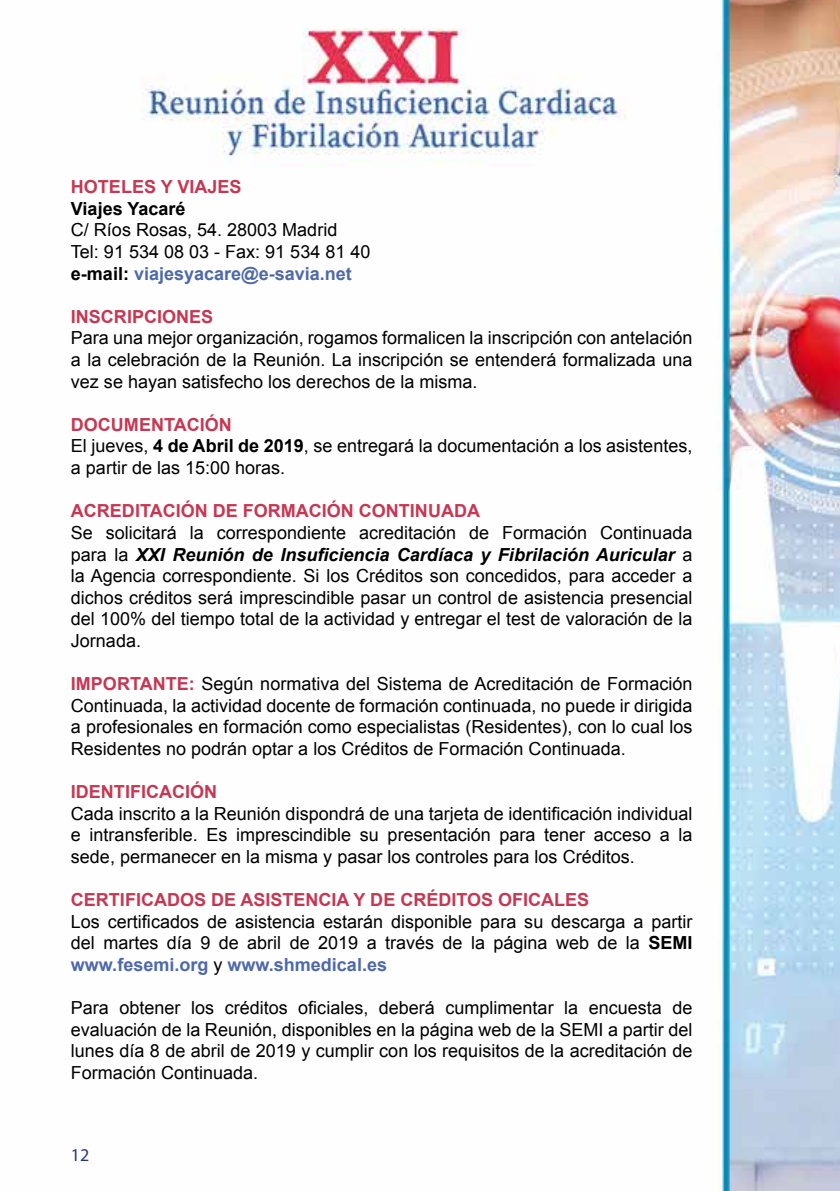
<style>
.page{position:relative;width:840px;height:1191px;background:#fff}
.page>*{position:absolute;margin:0;border:0;box-sizing:border-box;transform-origin:0 0}
.t1{font:18px/21.6px "Arial";color:#000;text-align:justify}
.t2{font:700 18px "Arial";color:#c63753}
.t3{font:700 18px "Arial";color:#000}
.t4{font:18px "Myriad Pro";color:#283583}
.s1{font-weight:700}
.s2{font-weight:700;color:#4e69aa}
.s3{font-weight:700;color:#c63753}
.s4{font-weight:700;font-style:italic}
</style>
<div class="page">
<img style="left:142px;top:0;width:697px;height:1191px">
<p class="t2" style="left:71px;top:175px;width:172px">HOTELES Y VIAJES</p>
<p class="t3" style="left:71px;top:197px;width:116px">Viajes Yacaré</p>
<p class="t1" style="left:71px;top:219px;width:301px;text-align:left">C/ Ríos Rosas, 54. 28003 Madrid<br>Tel: 91 534 08 03 - Fax: 91 534 81 40 <span class="s1">e-mail:</span> <span class="s2">viajesyacare@e-savia.net</span></p>
<p class="t2" style="left:71px;top:305px;width:144px">INSCRIPCIONES</p>
<p class="t1" style="left:71px;top:327px;width:622px">Para una mejor organización, rogamos formalicen la inscripción con antelación a la celebración de la Reunión. La inscripción se entenderá formalizada una vez se hayan satisfecho los derechos de la misma.</p>
<p class="t1" style="left:71px;top:414px;width:622px;text-align:left"><span class="s3">DOCUMENTACIÓN<br></span>El jueves, <span class="s1">4 de Abril de 2019</span>, se entregará la documentación a los asistentes, a partir de las 15:00 horas.</p>
<p class="t2" style="left:71px;top:499px;width:410px">ACREDITACIÓN DE FORMACIÓN CONTINUADA</p>
<p class="t1" style="left:71px;top:522px;width:622px">Se solicitará la correspondiente acreditación de Formación Continuada para la <span class="s4">XXI Reunión de Insuficiencia Cardíaca y Fibrilación Auricular</span> a la Agencia correspondiente. Si los Créditos son concedidos, para acceder a dichos créditos será imprescindible pasar un control de asistencia presencial del 100% del tiempo total de la actividad y entregar el test de valoración de la Jornada.</p>
<p class="t1" style="left:71px;top:673px;width:622px"><span class="s3">IMPORTANTE:</span> Según normativa del Sistema de Acreditación de Formación Continuada, la actividad docente de formación continuada, no puede ir dirigida a profesionales en formación como especialistas (Residentes), con lo cual los Residentes no podrán optar a los Créditos de Formación Continuada.</p>
<p class="t2" style="left:71px;top:780px;width:147px">IDENTIFICACIÓN</p>
<p class="t1" style="left:71px;top:803px;width:622px">Cada inscrito a la Reunión dispondrá de una tarjeta de identificación individual e intransferible. Es imprescindible su presentación para tener acceso a la sede, permanecer en la misma y pasar los controles para los Créditos.</p>
<p class="t2" style="left:71px;top:888px;width:519px">CERTIFICADOS DE ASISTENCIA Y DE CRÉDITOS OFICALES</p>
<p class="t1" style="left:71px;top:911px;width:622px">Los certificados de asistencia estarán disponible para su descarga a partir del martes día 9 de abril de 2019 a través de la página web de la <span class="s1">SEMI </span><span class="s2">www.fesemi.org</span> y <span class="s2">www.shmedical.es</span></p>
<p class="t1" style="left:71px;top:997px;width:622px">Para obtener los créditos oficiales, deberá cumplimentar la encuesta de evaluación de la Reunión, disponibles en la página web de la SEMI a partir del lunes día 8 de abril de 2019 y cumplir con los requisitos de la acreditación de Formación Continuada.</p>
<p class="t4" style="left:71px;top:1143px;width:20px">12</p>
</div>
